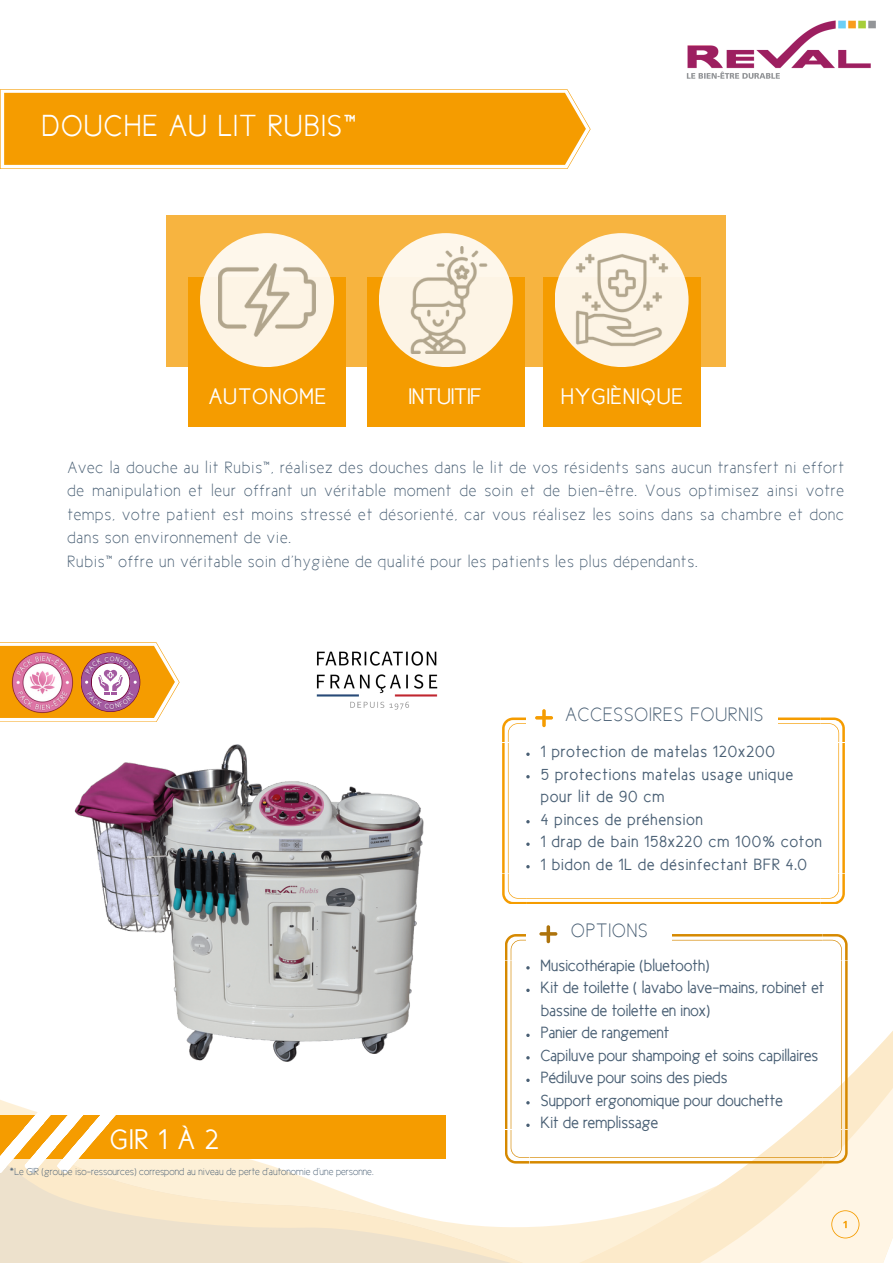
<style>
.page{position:relative;width:893px;height:1264px;background:#fff}
.page>*{position:absolute;margin:0;border:0;box-sizing:border-box;transform-origin:0 0}
.t1{font:30.75px "New Cicle Semi";letter-spacing:.05em;color:#fff}
.t2{font:28.8px "New Cicle Gordita";letter-spacing:.355em;color:#fff}
.t3{font:22.8px "New Cicle Gordita";letter-spacing:.05em;color:#fff}
.t4{font:22.8px "New Cicle Gordita";color:#fff}
.t5{font:19.65px "New Cicle Fina";letter-spacing:.05em;color:#495f74}
.t6{font:16.5px/23.5px "New Cicle Fina";letter-spacing:.05em;color:#495f74;text-align:justify}
.t7{font:16.5px/22.5px "New Cicle Gordita";color:#495f74}
.t8{font:16.5px/22.5px "New Cicle Gordita";letter-spacing:.05em;color:#495f74}
.t9{font:10.2px "New Cicle Fina";color:#495f74}
</style>
<div class="page">
<svg style="left:0;top:1174px;width:90px;height:88px;background:#efe2cb"></svg>
<svg style="left:90px;top:724px;width:802px;height:538px"></svg>
<div style="left:167px;top:216px;width:559px;height:151px;background:#f7b440"></div>
<div style="left:188px;top:277px;width:158px;height:149px;background:#f59c00"></div>
<div style="left:367px;top:277px;width:157px;height:149px;background:#f59c00"></div>
<div style="left:542px;top:277px;width:158px;height:149px;background:#f59c00"></div>
<div style="left:200px;top:233px;width:134px;height:134px;background:#fdf4e5;border-radius:50%"></div>
<div style="left:379px;top:233px;width:133px;height:134px;background:#fdf4e5;border-radius:50%"></div>
<div style="left:554px;top:233px;width:134px;height:134px;background:#fdf4e5;border-radius:50%"></div>
<img style="left:219px;top:252px;width:96px;height:96px">
<img style="left:395px;top:247px;width:107px;height:106px">
<img style="left:573px;top:252px;width:97px;height:96px">
<img style="left:686px;top:20px;width:190px;height:59px">
<svg style="left:0;top:89px;width:590px;height:80px;background:#f6a71c"></svg>
<svg style="left:505px;top:934px;width:342px;height:229px"></svg>
<div style="left:526px;top:922px;width:146px;height:23px;background:#fff"></div>
<svg style="left:539px;top:925px;width:18px;height:18px"></svg>
<svg style="left:502px;top:717px;width:342px;height:187px"></svg>
<div style="left:526px;top:706px;width:252px;height:23px;background:#fff"></div>
<svg style="left:535px;top:709px;width:18px;height:18px"></svg>
<div style="left:0;top:1115px;width:445px;height:44px;background:#f59c00"></div>
<svg style="left:0;top:1100px;width:122px;height:74px"></svg>
<svg style="left:831px;top:1210px;width:28px;height:28px"></svg>
<svg style="left:526px;top:988px;width:3px;height:4px"></svg>
<svg style="left:526px;top:1033px;width:3px;height:4px"></svg>
<svg style="left:526px;top:752px;width:3px;height:4px"></svg>
<svg style="left:526px;top:842px;width:3px;height:4px"></svg>
<img style="left:316px;top:651px;width:122px;height:59px">
<img style="left:74px;top:724px;width:371px;height:356px">
<svg style="left:0;top:642px;width:180px;height:80px;fill:#f59c00"></svg>
<img style="left:11px;top:651px;width:62px;height:62px">
<svg style="left:81px;top:653px;width:59px;height:58px"></svg>
<img style="left:83px;top:654px;width:55px;height:23px">
<img style="left:84px;top:689px;width:53px;height:22px">
<svg style="left:85px;top:656px;width:52px;height:53px"></svg>
<p class="t1" style="left:42px;top:115px;width:316px">DOUCHE AU LIT RUBIS™</p>
<p class="t3" style="left:209px;top:388px;width:119px">AUTONOME</p>
<p class="t4" style="left:409px;top:388px;width:74px">INTUITIF</p>
<p class="t3" style="left:561px;top:388px;width:123px">HYGIÈNIQUE</p>
<p class="t6" style="left:67px;top:456px;width:778px">Avec la douche au lit Rubis™, réalisez des douches dans le lit de vos résidents sans aucun transfert ni effort de manipulation et leur offrant un véritable moment de soin et de bien-être. Vous optimisez ainsi votre temps, votre patient est moins stressé et désorienté, car vous réalisez les soins dans sa chambre et donc dans son environnement de vie.</p>
<p class="t6" style="left:67px;top:551px;width:631px">Rubis™ offre un véritable soin d’hygiène de qualité pour les patients les plus dépendants.</p>
<p class="t2" style="left:110px;top:1129px;width:110px">GIR1À2</p>
<p class="t9" style="left:10px;top:1168px;width:365px">*Le GIR (groupe iso-ressources) correspond au niveau de perte d'autonomie d'une personne.</p>
<p class="t5" style="left:565px;top:707px;width:200px">ACCESSOIRES FOURNIS</p>
<p class="t8" style="left:540px;top:741px;width:236px">1 protection de matelas 120x200</p>
<p class="t8" style="left:540px;top:764px;width:254px">5 protections matelas usage unique pour lit de 90 cm</p>
<p class="t8" style="left:540px;top:809px;width:164px">4 pinces de préhension</p>
<p class="t8" style="left:540px;top:831px;width:282px">1 drap de bain 158x220 cm 100% coton</p>
<p class="t8" style="left:540px;top:854px;width:268px">1 bidon de 1L de désinfectant BFR 4.0</p>
<p class="t5" style="left:571px;top:923px;width:78px">OPTIONS</p>
<p class="t7" style="left:540px;top:955px;width:170px">Musicothérapie (bluetooth)</p>
<p class="t7" style="left:540px;top:977px;width:285px">Kit de toilette ( lavabo lave-mains, robinet et bassine de toilette en inox)</p>
<p class="t7" style="left:540px;top:1022px;width:130px">Panier de rangement</p>
<p class="t7" style="left:540px;top:1045px;width:279px">Capiluve pour shampoing et soins capillaires</p>
<p class="t7" style="left:540px;top:1067px;width:188px">Pédiluve pour soins des pieds</p>
<p class="t7" style="left:540px;top:1090px;width:243px">Support ergonomique pour douchette</p>
<p class="t7" style="left:540px;top:1112px;width:119px">Kit de remplissage</p>
</div>
